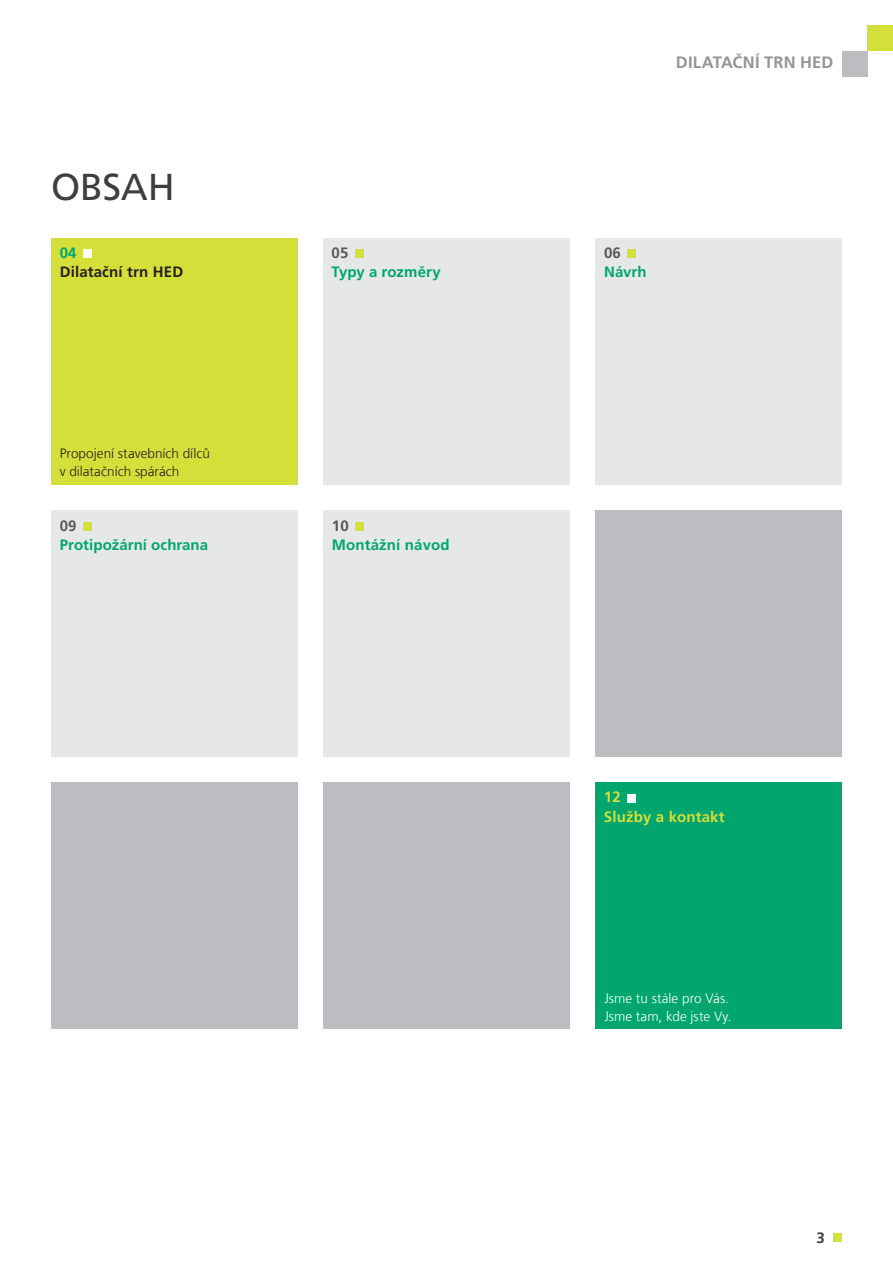
<style>
.page{position:relative;width:893px;height:1263px;background:#fff}
.page>*{position:absolute;margin:0;border:0;box-sizing:border-box;transform-origin:0 0}
.t1{font:37.5px "Frutiger LT Com";letter-spacing:-.005em;color:#3e3e3f}
.t2{font:700 16.5px "Frutiger LT Com";letter-spacing:.01em;color:#939598}
.t3{font:700 15px "Frutiger LT Com";letter-spacing:.01em;color:#00a66e}
.t4{font:700 15px/19.5px "Frutiger LT Com";letter-spacing:.01em;color:#d5df39}
.t5{font:700 15px "Frutiger LT Com";letter-spacing:.01em;color:#231f20}
.t6{font:700 15px "Frutiger LT Com";letter-spacing:.01em;color:#57585a}
.t7{font:700 15px "Frutiger LT Com";color:#3e3e3f}
.t8{font:300 13.5px/18px "Frutiger LT Com";color:#231f20}
.t9{font:300 13.5px/18px "Frutiger LT Com";letter-spacing:.005em;color:#fff}
</style>
<div class="page">
<div style="left:833px;top:1233px;width:9px;height:9px;background:#d5df39"></div>
<div style="left:842px;top:51px;width:25px;height:26px;background:#bcbdc0"></div>
<div style="left:867px;top:26px;width:26px;height:25px;background:#d5df39"></div>
<div style="left:595px;top:510px;width:247px;height:247px;background:#bcbdc0"></div>
<div style="left:51px;top:238px;width:247px;height:247px;background:#d5df39"></div>
<div style="left:323px;top:238px;width:247px;height:247px;background:#e6e7e9"></div>
<div style="left:595px;top:238px;width:247px;height:247px;background:#e6e7e9"></div>
<div style="left:51px;top:510px;width:247px;height:247px;background:#e6e7e9"></div>
<div style="left:595px;top:782px;width:247px;height:247px;background:#00a66e"></div>
<div style="left:83px;top:249px;width:9px;height:9px;background:#fff"></div>
<div style="left:355px;top:249px;width:8px;height:9px;background:#d5df39"></div>
<div style="left:627px;top:249px;width:9px;height:9px;background:#d5df39"></div>
<div style="left:83px;top:522px;width:9px;height:9px;background:#d5df39"></div>
<div style="left:627px;top:794px;width:9px;height:9px;background:#fff"></div>
<div style="left:51px;top:782px;width:247px;height:247px;background:#bcbdc0"></div>
<div style="left:323px;top:782px;width:247px;height:247px;background:#bcbdc0"></div>
<div style="left:323px;top:510px;width:247px;height:247px;background:#e6e7e9"></div>
<div style="left:355px;top:522px;width:9px;height:9px;background:#d5df39"></div>
<h1 class="t1" style="left:51px;top:164px;width:125px">OBSAH</h1>
<p class="t3" style="left:60px;top:243px;width:18px">04</p>
<p class="t5" style="left:60px;top:263px;width:125px">Dilatační trn HED</p>
<p class="t8" style="left:60px;top:444px;width:152px">Propojení stavebních dílců v dilatačních spárách</p>
<p class="t6" style="left:60px;top:516px;width:18px">09</p>
<p class="t3" style="left:60px;top:536px;width:150px">Protipožární ochrana</p>
<p class="t6" style="left:332px;top:243px;width:18px">05</p>
<p class="t3" style="left:332px;top:263px;width:111px">Typy a rozměry</p>
<p class="t6" style="left:332px;top:516px;width:18px">10</p>
<p class="t3" style="left:332px;top:536px;width:119px">Montážní návod</p>
<p class="t2" style="left:676px;top:52px;width:159px">DILATAČNÍ TRN HED</p>
<p class="t6" style="left:604px;top:243px;width:18px">06</p>
<p class="t3" style="left:604px;top:263px;width:44px">Návrh</p>
<p class="t4" style="left:604px;top:787px;width:122px">12<br>Služby a kontakt</p>
<p class="t9" style="left:604px;top:989px;width:129px">Jsme tu stále pro Vás.<br>Jsme tam, kde jste Vy.</p>
<p class="t7" style="left:816px;top:1229px;width:10px">3</p>
</div>
